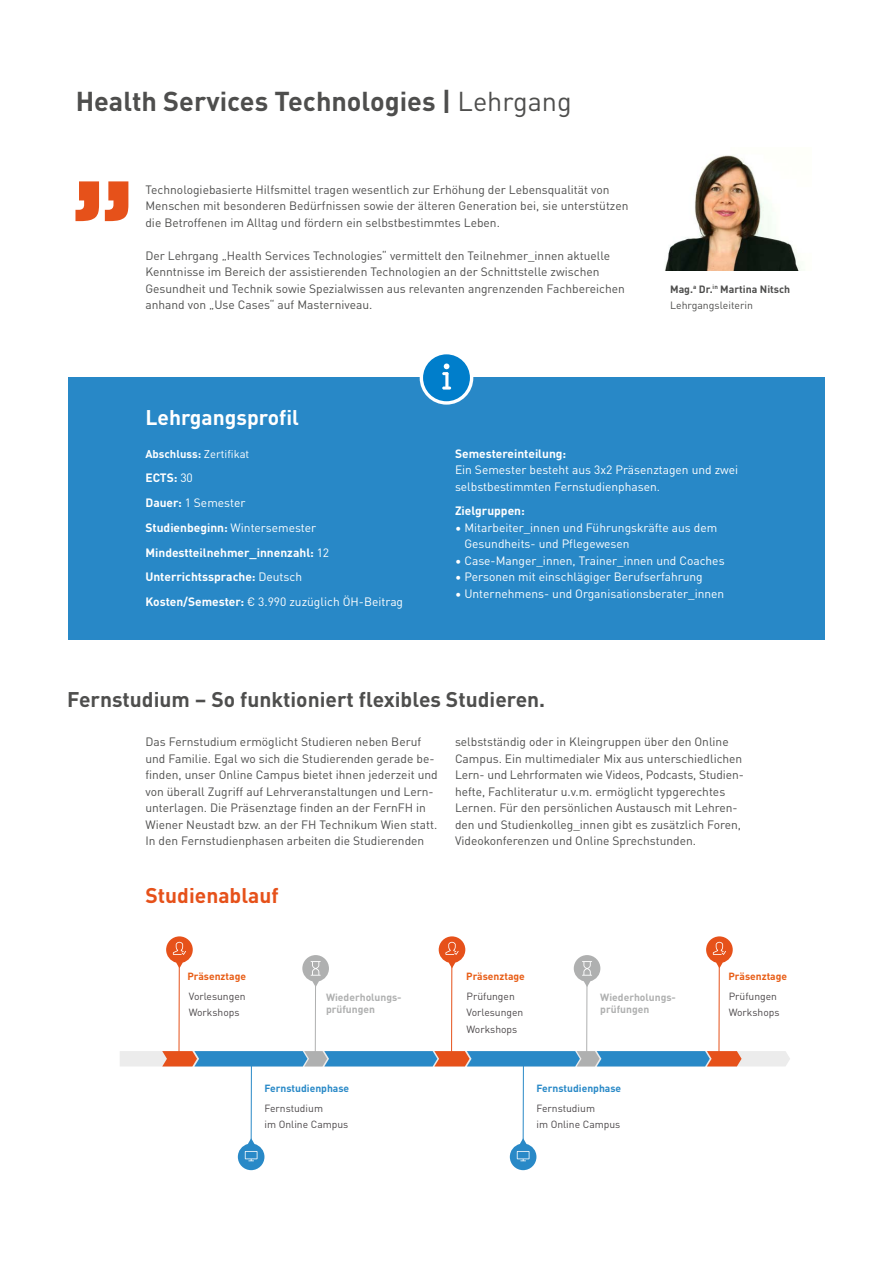
<style>
.page{position:relative;width:893px;height:1263px;background:#fff}
.page>*{position:absolute;margin:0;border:0;box-sizing:border-box;transform-origin:0 0}
.t1{font:700 27px "DINOT";color:#4e4e4d}
.t2{font:700 21px "DINOT";color:#4e4e4d}
.t3{font:700 21px "DINOT";color:#fff}
.t4{font:700 21px "DINOT";color:#e6511a}
.t5{font:12px/16.5px "DINOT";color:#4e4e4d}
.t6{font:12px/16.5px "DINOT";color:#fff}
.t7{font:700 12px "DINOT";color:#fff}
.t8{font:700 11.25px "DINOT";color:#fff}
.t9{font:700 10.5px "DINOT";color:#4e4e4d}
.t10{font:10.5px "DINOT";color:#4e4e4d}
.t11{font:10.35px "DINOT";color:#4b4749}
.t12{font:700 10.35px/20px "DINOT";color:#e85d16}
.t13{font:700 10.35px/20px "DINOT";color:#2989c7}
.t14{font:700 10.35px/12px "DINOT";color:#afb0b0}
.s1{font-weight:400}
.s2{font-weight:700}
.s3{font-weight:400;color:#4b4749}
</style>
<div class="page">
<div style="left:68px;top:378px;width:757px;height:262px;background:#2888c7"></div>
<svg style="left:420px;top:354px;width:53px;height:51px"></svg>
<svg style="left:75px;top:181px;width:53px;height:40px"></svg>
<svg style="left:238px;top:1138px;width:26px;height:32px"></svg>
<svg style="left:510px;top:1138px;width:26px;height:32px"></svg>
<svg style="left:166px;top:936px;width:27px;height:32px"></svg>
<svg style="left:439px;top:936px;width:26px;height:32px"></svg>
<svg style="left:706px;top:936px;width:27px;height:32px"></svg>
<svg style="left:302px;top:955px;width:27px;height:31px"></svg>
<svg style="left:574px;top:955px;width:26px;height:32px"></svg>
<svg style="left:120px;top:1051px;width:670px;height:15px;background:#6a94b4"></svg>
<hr style="left:251px;top:1061px;width:1px;height:82px;background:#2989c7">
<hr style="left:179px;top:965px;width:1px;height:89px;background:#e6511a">
<hr style="left:451px;top:965px;width:1px;height:89px;background:#e6511a">
<hr style="left:719px;top:965px;width:1px;height:89px;background:#e6511a">
<hr style="left:315px;top:980px;width:1px;height:73px;background:#afb0b0">
<hr style="left:586px;top:981px;width:1px;height:72px;background:#afb0b0">
<hr style="left:523px;top:1061px;width:1px;height:82px;background:#2989c7">
<img style="left:665px;top:155px;width:135px;height:115px">
<p class="t1" style="left:76px;top:80px;width:498px">Health Services Technologies | <span class="s1">Lehrgang</span></p>
<p class="t5" style="left:145px;top:180px;width:485px">Technologiebasierte Hilfsmittel tragen wesentlich zur Erhöhung der Lebensqualität von<br>Menschen mit besonderen Bedürfnissen sowie der älteren Generation bei, sie unterstützen die Betroffenen im Alltag und fördern ein selbstbestimmtes Leben.</p>
<p class="t5" style="left:145px;top:246px;width:481px">Der Lehrgang „Health Services Technologies“ vermittelt den Teilnehmer_innen aktuelle Kenntnisse im Bereich der assistierenden Technologien an der Schnittstelle zwischen Gesundheit und Technik sowie Spezialwissen aus relevanten angrenzenden Fachbereichen anhand von „Use Cases“ auf Masterniveau.</p>
<p class="t3" style="left:145px;top:401px;width:155px">Lehrgangsprofil</p>
<p class="t9" style="left:670px;top:281px;width:122px">Mag.<sup>a</sup> Dr.<sup>in</sup> Martina Nitsch</p>
<p class="t10" style="left:670px;top:297px;width:84px">Lehrgangsleiterin</p>
<p class="t8" style="left:145px;top:445px;width:105px">Abschluss: <span class="s1">Zertifikat</span></p>
<p class="t7" style="left:145px;top:469px;width:49px">ECTS: <span class="s1">30</span></p>
<p class="t6" style="left:145px;top:493px;width:101px"><span class="s2">Dauer:</span> 1 Semester</p>
<p class="t7" style="left:145px;top:518px;width:172px">Studienbeginn: <span class="s1">Wintersemester</span></p>
<p class="t7" style="left:145px;top:543px;width:185px">Mindestteilnehmer_innenzahl: <span class="s1">12</span></p>
<p class="t7" style="left:145px;top:568px;width:158px">Unterrichtssprache: <span class="s1">Deutsch</span></p>
<p class="t6" style="left:145px;top:592px;width:259px"><span class="s2">Kosten/Semester:</span> € 3.990 zuzüglich ÖH-Beitrag</p>
<p class="t7" style="left:455px;top:444px;width:113px">Semestereinteilung:</p>
<p class="t6" style="left:455px;top:460px;width:285px">Ein Semester besteht aus 3x2 Präsenztagen und zwei selbstbestimmten Fernstudienphasen.</p>
<p class="t7" style="left:455px;top:502px;width:71px">Zielgruppen:</p>
<p class="t6" style="left:464px;top:518px;width:254px;text-indent:-9px">• Mitarbeiter_innen und Führungskräfte aus dem<br>Gesundheits- und Pflegewesen</p>
<p class="t6" style="left:455px;top:551px;width:271px">• Case-Manger_innen, Trainer_innen und Coaches</p>
<p class="t6" style="left:455px;top:568px;width:249px">• Personen mit einschlägiger Berufserfahrung</p>
<p class="t6" style="left:455px;top:584px;width:271px">• Unternehmens- und Organisationsberater_innen</p>
<p class="t2" style="left:67px;top:683px;width:479px">Fernstudium – So funktioniert flexibles Studieren.</p>
<p class="t5" style="left:145px;top:733px;width:294px">Das Fernstudium ermöglicht Studieren neben Beruf und Familie. Egal wo sich die Studierenden gerade be&shy;finden, unser Online Campus bietet ihnen jederzeit und von überall Zugriff auf Lehrveranstaltungen und Lern&shy;unterlagen. Die Präsenztage finden an der FernFH in Wiener Neustadt bzw. an der FH Technikum Wien statt.<br>In den Fernstudienphasen arbeiten die Studierenden</p>
<p class="t5" style="left:455px;top:733px;width:289px">selbstständig oder in Kleingruppen über den Online Campus. Ein multimedialer Mix aus unterschiedlichen Lern- und Lehrformaten wie Videos, Podcasts, Studien&shy;hefte, Fachliteratur u.v.m. ermöglicht typgerechtes Lernen. Für den persönlichen Austausch mit Lehren&shy;den und Studienkolleg_innen gibt es zusätzlich Foren, Videokonferenzen und Online Sprechstunden.</p>
<p class="t4" style="left:145px;top:879px;width:135px">Studienablauf</p>
<p class="t12" style="left:187px;top:965px;width:60px">Präsenztage<br><span class="s3">Vorlesungen</span></p>
<p class="t11" style="left:189px;top:1005px;width:52px">Workshops</p>
<p class="t11" style="left:466px;top:1005px;width:58px">Vorlesungen</p>
<p class="t12" style="left:466px;top:965px;width:60px">Präsenztage<br><span class="s3">Prüfungen</span></p>
<p class="t11" style="left:466px;top:1021px;width:52px">Workshops</p>
<p class="t14" style="left:326px;top:990px;width:77px">Wiederholungs&shy;prüfungen</p>
<p class="t14" style="left:600px;top:990px;width:77px">Wiederholungs&shy;prüfungen</p>
<p class="t13" style="left:265px;top:1078px;width:86px">Fernstudienphase<br><span class="s3">Fernstudium</span></p>
<p class="t11" style="left:265px;top:1116px;width:85px">im Online Campus</p>
<p class="t13" style="left:536px;top:1078px;width:86px">Fernstudienphase<br><span class="s3">Fernstudium</span></p>
<p class="t11" style="left:536px;top:1116px;width:85px">im Online Campus</p>
<p class="t12" style="left:728px;top:965px;width:60px">Präsenztage<br><span class="s3">Prüfungen</span></p>
<p class="t11" style="left:729px;top:1005px;width:52px">Workshops</p>
</div>
